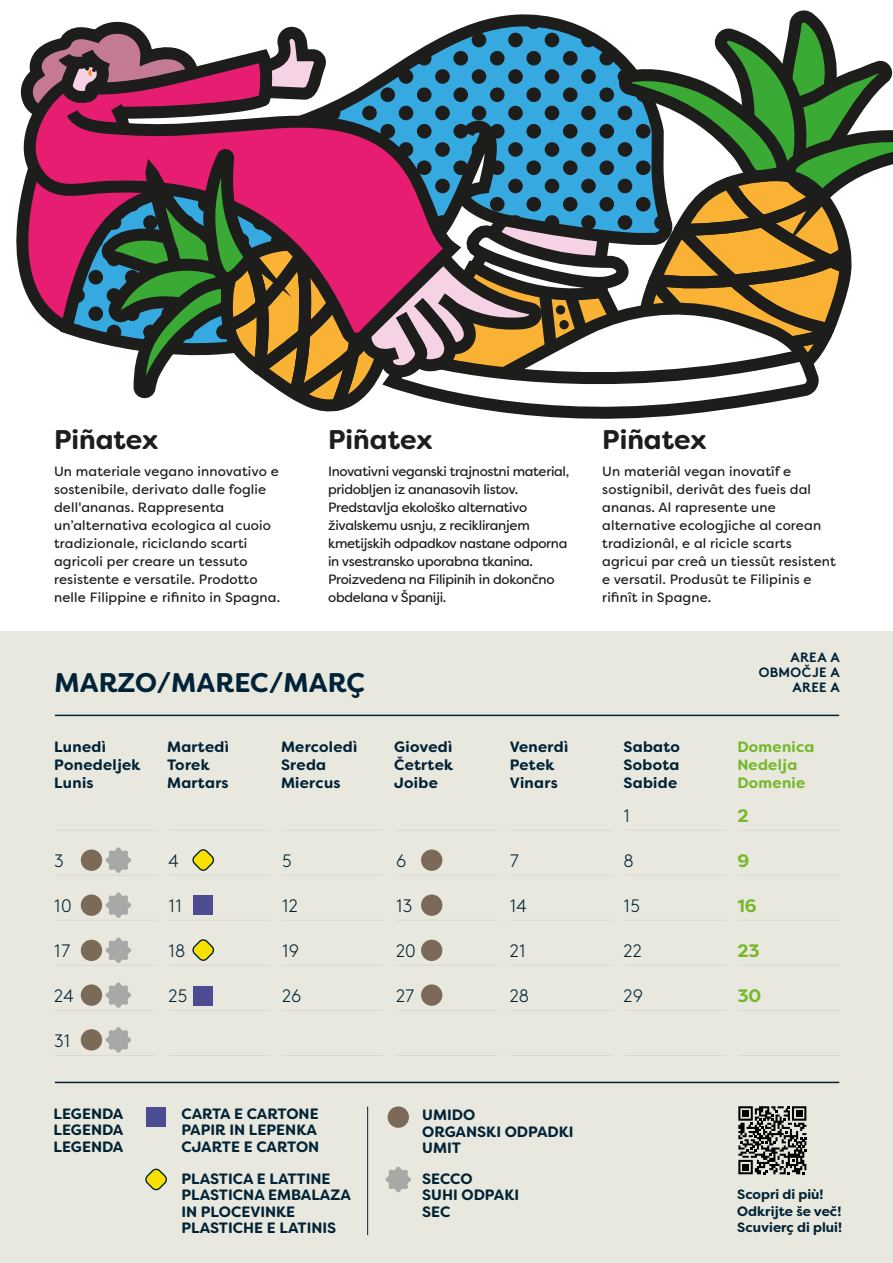
<style>
.page{position:relative;width:893px;height:1263px;background:#fff}
.page>*{position:absolute;margin:0;border:0;box-sizing:border-box;transform-origin:0 0}
.t1{font:700 27px "Filson Soft";color:#1d1d1b}
.t2{font:700 27px "Filson Soft";color:#002337}
.t3{font:300 18px "Brown";color:#002337}
.t4{font:700 18px "Filson Soft";color:#76b82b}
.t5{font:700 15px/16.5px "Filson Soft";color:#002337}
.t6{font:700 15px/18px "Filson Soft";letter-spacing:.02em;color:#002337}
.t7{font:700 15px/18px "Filson Soft";letter-spacing:.02em;color:#76b82b}
.t8{font:13.5px/18px "Filson Soft";letter-spacing:.01em;color:#1d1d1b}
.t9{font:13.5px/18px "Filson Soft";letter-spacing:-.025em;color:#1d1d1b}
.t10{font:700 13.5px/16.5px "Filson Soft";color:#002337}
.t11{font:700 13.5px/15px "Brown";letter-spacing:.02em;color:#002337;text-align:right}
</style>
<div class="page">
<svg style="left:16px;top:11px;width:877px;height:408px"></svg>
<div style="left:556px;top:305px;width:9px;height:10px;background:#1d1d1b;border-radius:50%"></div>
<div style="left:559px;top:320px;width:10px;height:9px;background:#1d1d1b;border-radius:50%"></div>
<div style="left:0;top:631px;width:893px;height:632px;background:#e9e8de"></div>
<hr style="left:55px;top:715px;width:784px;height:1px;background:#002337">
<hr style="left:55px;top:830px;width:102px;height:1px;background:#dad9d0">
<hr style="left:55px;top:875px;width:102px;height:1px;background:#dad9d0">
<hr style="left:55px;top:920px;width:102px;height:1px;background:#dad9d0">
<hr style="left:55px;top:965px;width:102px;height:1px;background:#dad9d0">
<hr style="left:54px;top:1010px;width:102px;height:1px;background:#dad9d0">
<hr style="left:54px;top:1055px;width:102px;height:1px;background:#dad9d0">
<hr style="left:168px;top:830px;width:102px;height:1px;background:#dad9d0">
<hr style="left:168px;top:875px;width:102px;height:1px;background:#dad9d0">
<hr style="left:168px;top:920px;width:102px;height:1px;background:#dad9d0">
<hr style="left:168px;top:965px;width:102px;height:1px;background:#dad9d0">
<hr style="left:168px;top:1010px;width:102px;height:1px;background:#dad9d0">
<hr style="left:168px;top:1055px;width:102px;height:1px;background:#dad9d0">
<hr style="left:282px;top:830px;width:102px;height:1px;background:#dad9d0">
<hr style="left:282px;top:875px;width:102px;height:1px;background:#dad9d0">
<hr style="left:282px;top:920px;width:102px;height:1px;background:#dad9d0">
<hr style="left:282px;top:965px;width:102px;height:1px;background:#dad9d0">
<hr style="left:282px;top:1010px;width:102px;height:1px;background:#dad9d0">
<hr style="left:282px;top:1055px;width:102px;height:1px;background:#dad9d0">
<hr style="left:396px;top:830px;width:101px;height:1px;background:#dad9d0">
<hr style="left:396px;top:875px;width:101px;height:1px;background:#dad9d0">
<hr style="left:396px;top:920px;width:101px;height:1px;background:#dad9d0">
<hr style="left:396px;top:965px;width:101px;height:1px;background:#dad9d0">
<hr style="left:396px;top:1010px;width:101px;height:1px;background:#dad9d0">
<hr style="left:396px;top:1055px;width:101px;height:1px;background:#dad9d0">
<hr style="left:511px;top:830px;width:101px;height:1px;background:#dad9d0">
<hr style="left:511px;top:875px;width:101px;height:1px;background:#dad9d0">
<hr style="left:511px;top:920px;width:101px;height:1px;background:#dad9d0">
<hr style="left:511px;top:965px;width:101px;height:1px;background:#dad9d0">
<hr style="left:511px;top:1010px;width:101px;height:1px;background:#dad9d0">
<hr style="left:511px;top:1055px;width:101px;height:1px;background:#dad9d0">
<hr style="left:625px;top:830px;width:101px;height:1px;background:#dad9d0">
<hr style="left:625px;top:875px;width:101px;height:1px;background:#dad9d0">
<hr style="left:625px;top:920px;width:101px;height:1px;background:#dad9d0">
<hr style="left:625px;top:965px;width:101px;height:1px;background:#dad9d0">
<hr style="left:625px;top:1010px;width:101px;height:1px;background:#dad9d0">
<hr style="left:625px;top:1055px;width:101px;height:1px;background:#dad9d0">
<hr style="left:738px;top:830px;width:102px;height:1px;background:#dad9d0">
<hr style="left:738px;top:875px;width:102px;height:1px;background:#dad9d0">
<hr style="left:738px;top:920px;width:102px;height:1px;background:#dad9d0">
<hr style="left:738px;top:965px;width:102px;height:1px;background:#dad9d0">
<hr style="left:738px;top:1010px;width:102px;height:1px;background:#dad9d0">
<hr style="left:738px;top:1055px;width:102px;height:1px;background:#dad9d0">
<svg style="left:738px;top:1106px;width:68px;height:68px"></svg>
<div style="left:742px;top:1164px;width:7px;height:6px;background:#010101"></div>
<hr style="left:367px;top:1106px;width:1px;height:129px;background:#002337">
<svg style="left:145px;top:1168px;width:22px;height:22px"></svg>
<div style="left:146px;top:1107px;width:20px;height:20px;background:#4b4c91"></div>
<div style="left:388px;top:1106px;width:21px;height:22px;background:#7b6a58;border-radius:50%"></div>
<hr style="left:55px;top:1082px;width:784px;height:1px;background:#002337">
<svg style="left:385px;top:1166px;width:26px;height:26px"></svg>
<div style="left:81px;top:849px;width:21px;height:22px;background:#7b6a58;border-radius:50%"></div>
<div style="left:421px;top:849px;width:21px;height:22px;background:#7b6a58;border-radius:50%"></div>
<div style="left:81px;top:894px;width:21px;height:22px;background:#7b6a58;border-radius:50%"></div>
<div style="left:421px;top:894px;width:21px;height:22px;background:#7b6a58;border-radius:50%"></div>
<div style="left:81px;top:940px;width:21px;height:21px;background:#7b6a58;border-radius:50%"></div>
<div style="left:81px;top:984px;width:21px;height:22px;background:#7b6a58;border-radius:50%"></div>
<div style="left:421px;top:940px;width:21px;height:21px;background:#7b6a58;border-radius:50%"></div>
<div style="left:421px;top:984px;width:21px;height:22px;background:#7b6a58;border-radius:50%"></div>
<svg style="left:192px;top:849px;width:22px;height:22px"></svg>
<svg style="left:192px;top:939px;width:22px;height:22px"></svg>
<div style="left:193px;top:895px;width:20px;height:20px;background:#4b4c91"></div>
<div style="left:193px;top:986px;width:20px;height:20px;background:#4b4c91"></div>
<svg style="left:105px;top:847px;width:26px;height:26px"></svg>
<svg style="left:105px;top:892px;width:26px;height:26px"></svg>
<svg style="left:105px;top:937px;width:26px;height:26px"></svg>
<svg style="left:105px;top:982px;width:26px;height:26px"></svg>
<div style="left:81px;top:1029px;width:21px;height:21px;background:#7b6a58;border-radius:50%"></div>
<svg style="left:105px;top:1027px;width:26px;height:26px"></svg>
<h1 class="t1" style="left:54px;top:422px;width:106px">Piñatex</h1>
<p class="t8" style="left:54px;top:462px;width:228px">Un materiale vegano innovativo e sostenibile, derivato dalle foglie dell'ananas. Rappresenta un’alternativa ecologica al cuoio tradizionale, riciclando scarti agricoli per creare un tessuto resistente e versatile. Prodotto nelle Filippine e rifinito in Spagna.</p>
<h1 class="t1" style="left:328px;top:422px;width:106px">Piñatex</h1>
<p class="t9" style="left:328px;top:462px;width:243px">Inovativni veganski trajnostni material, pridobljen iz ananasovih listov.<br>Predstavlja ekološko alternativo živalskemu usnju, z recikliranjem kmetijskih odpadkov nastane odporna in vsestransko uporabna tkanina.<br>Proizvedena na Filipinih in dokončno obdelana v Španiji.</p>
<h1 class="t2" style="left:54px;top:665px;width:312px">MARZO/MAREC/MARÇ</h1>
<h1 class="t1" style="left:602px;top:422px;width:106px">Piñatex</h1>
<p class="t8" style="left:602px;top:462px;width:235px">Un materiâl vegan inovatîf e sostignibil, derivât des fueis dal ananas. Al rapresente une alternative ecologjiche al corean tradizionâl, e al ricicle scarts agricui par creâ un tiessût resistent e versatil. Produsût te Filipinis e rifinît in Spagne.</p>
<p class="t11" style="left:759px;top:648px;width:82px">AREA A<br>OBMOČJE A<br>AREE A</p>
<p class="t6" style="left:54px;top:738px;width:88px">Lunedì<br>Ponedeljek<br>Lunis</p>
<p class="t6" style="left:167px;top:738px;width:63px">Martedì<br>Torek<br>Martars</p>
<p class="t6" style="left:281px;top:738px;width:78px">Mercoledì<br>Sreda<br>Miercus</p>
<p class="t5" style="left:394px;top:738px;width:60px;line-height:18px;text-align:justify">Giovedì Četrtek Joibe</p>
<p class="t6" style="left:510px;top:738px;width:60px">Venerdì<br>Petek<br>Vinars</p>
<p class="t5" style="left:623px;top:738px;width:58px;line-height:18px;text-align:justify">Sabato Sobota Sabide</p>
<p class="t7" style="left:737px;top:738px;width:79px">Domenica<br>Nedelja<br>Domenie</p>
<h2 class="t3" style="left:54px;top:847px;width:11px">3</h2>
<h2 class="t3" style="left:54px;top:892px;width:19px">10</h2>
<h2 class="t3" style="left:54px;top:937px;width:18px">17</h2>
<h2 class="t3" style="left:54px;top:982px;width:21px">24</h2>
<h2 class="t3" style="left:54px;top:1027px;width:18px">31</h2>
<p class="t5" style="left:54px;top:1105px;width:71px;text-align:justify">LEGENDA LEGENDA LEGENDA</p>
<h2 class="t3" style="left:168px;top:847px;width:12px">4</h2>
<h2 class="t3" style="left:168px;top:892px;width:15px">11</h2>
<h2 class="t3" style="left:168px;top:937px;width:19px">18</h2>
<h2 class="t3" style="left:168px;top:982px;width:21px">25</h2>
<h2 class="t3" style="left:282px;top:847px;width:11px">5</h2>
<h2 class="t3" style="left:282px;top:892px;width:18px">12</h2>
<h2 class="t3" style="left:282px;top:937px;width:19px">19</h2>
<h2 class="t3" style="left:282px;top:982px;width:21px">26</h2>
<p class="t5" style="left:181px;top:1105px;width:139px">CARTA E CARTONE<br>PAPIR IN LEPENKA<br>CJARTE E CARTON</p>
<p class="t5" style="left:181px;top:1170px;width:171px">PLASTICA E LATTINE<br>PLASTICNA EMBALAZA<br>IN PLOCEVINKE<br>PLASTICHE E LATINIS</p>
<h2 class="t3" style="left:396px;top:847px;width:12px">6</h2>
<h2 class="t3" style="left:396px;top:892px;width:18px">13</h2>
<h2 class="t3" style="left:396px;top:937px;width:21px">20</h2>
<h2 class="t3" style="left:396px;top:982px;width:20px">27</h2>
<h2 class="t3" style="left:510px;top:847px;width:11px">7</h2>
<h2 class="t3" style="left:510px;top:892px;width:19px">14</h2>
<h2 class="t3" style="left:510px;top:937px;width:18px">21</h2>
<h2 class="t3" style="left:510px;top:982px;width:21px">28</h2>
<p class="t5" style="left:422px;top:1106px;width:153px">UMIDO<br>ORGANSKI ODPADKI<br>UMIT</p>
<p class="t5" style="left:422px;top:1170px;width:98px">SECCO<br>SUHI ODPAKI<br>SEC</p>
<h2 class="t3" style="left:624px;top:802px;width:8px">1</h2>
<h2 class="t3" style="left:624px;top:847px;width:12px">8</h2>
<h2 class="t3" style="left:624px;top:892px;width:18px">15</h2>
<h2 class="t3" style="left:624px;top:937px;width:20px">22</h2>
<h2 class="t3" style="left:624px;top:982px;width:21px">29</h2>
<h2 class="t4" style="left:737px;top:804px;width:13px">2</h2>
<h2 class="t4" style="left:737px;top:849px;width:13px">9</h2>
<h2 class="t4" style="left:737px;top:894px;width:21px">16</h2>
<h2 class="t4" style="left:737px;top:939px;width:24px">23</h2>
<h2 class="t4" style="left:737px;top:984px;width:26px">30</h2>
<p class="t10" style="left:737px;top:1186px;width:106px">Scopri di più!<br>Odkrijte še več!<br>Scuvierç di plui!</p>
</div>
